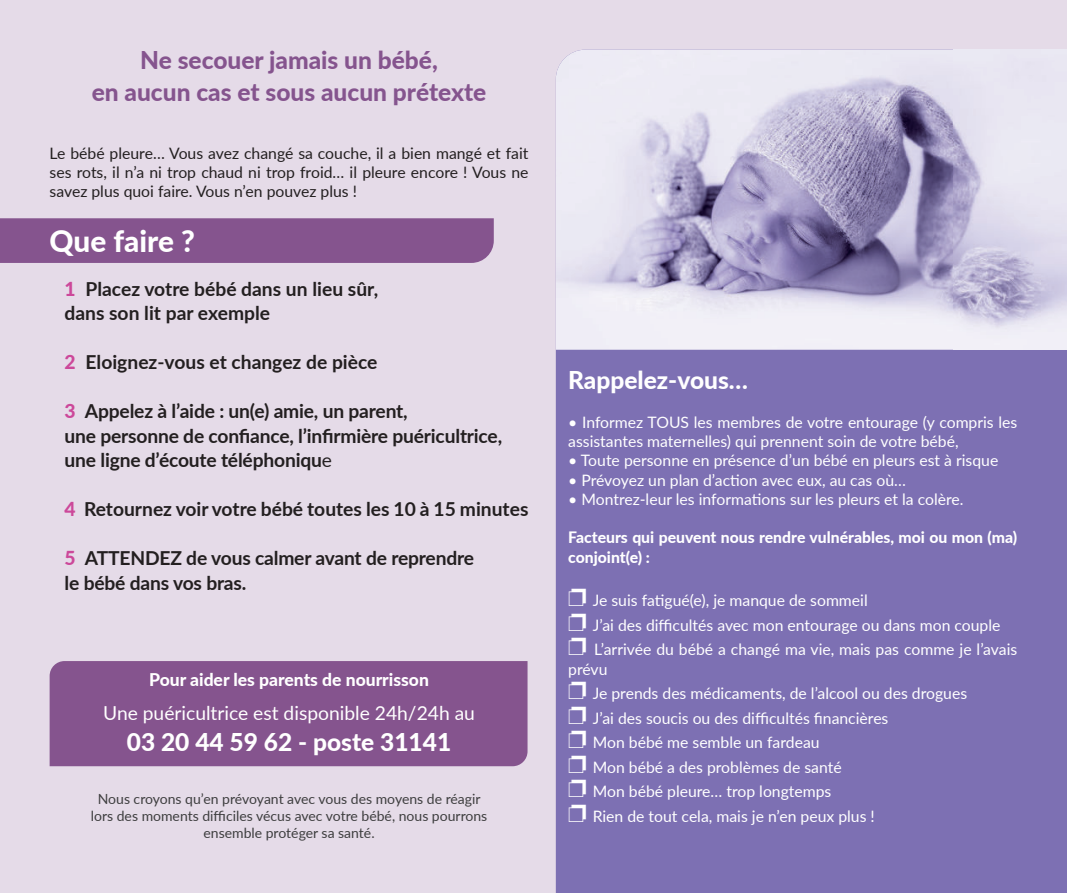
<style>
.page{position:relative;width:1067px;height:893px;background:#e5dbe8}
.page>*{position:absolute;margin:0;border:0;box-sizing:border-box;transform-origin:0 0}
.t1{font:800 29.75px "Lato";color:#fff}
.t2{font:800 24.5px/31.5px "Lato";color:#85548e;text-align:center}
.t3{font:800 24.5px "Lato";color:#fff}
.t4{font:700 19.25px/24.5px "Lato";letter-spacing:-.01em;color:#231f20}
.t5{font:19.25px "Lato";color:#fff}
.t6{font:800 17.5px "Lato";color:#fff}
.t7{font:15.75px/24.5px "Lato";color:#fff}
.t8{font:15.75px/19.2px "Lato";color:#231f20;text-align:justify}
.t9{font:800 15.75px/19.2px "Lato";color:#fff}
.t10{font:14px/16.8px "Lato";color:#3e3e3f;text-align:center}
.s1{font-weight:800;color:#cc489a}
.s2{font-weight:400}
</style>
<div class="page">
<div style="left:50px;top:661px;width:477px;height:105px;background:#85548e"></div>
<div style="left:556px;top:50px;width:511px;height:843px;background:#7d70b3"></div>
<img style="left:556px;top:50px;width:510px;height:300px">
<div style="left:0;top:218px;width:494px;height:45px;background:#85548e"></div>
<h2 class="t2" style="left:92px;top:44px;width:396px">Ne secouer jamais un bébé,<br>en aucun cas et sous aucun prétexte</h2>
<p class="t8" style="left:50px;top:143px;width:480px">Le bébé pleure… Vous avez changé sa couche, il a bien mangé et fait ses rots, il n’a ni trop chaud ni trop froid… il pleure encore ! Vous ne savez plus quoi faire. Vous n’en pouvez plus !</p>
<h1 class="t1" style="left:50px;top:224px;width:147px">Que faire ?</h1>
<p class="t4" style="left:64px;top:278px;width:315px"><span class="s1">1</span> Placez votre bébé dans un lieu sûr, dans son lit par exemple</p>
<p class="t4" style="left:64px;top:351px;width:314px"><span class="s1">2</span> Eloignez-vous et changez de pièce</p>
<p class="t4" style="left:64px;top:400px;width:439px"><span class="s1">3</span> Appelez à l’aide : un(e) amie, un parent,<br>une personne de confiance, l’infirmière puéricultrice, une ligne d’écoute téléphoniqu<span class="s2">e</span></p>
<p class="t4" style="left:64px;top:498px;width:465px"><span class="s1">4</span> Retournez voir votre bébé toutes les 10 à 15 minutes</p>
<p class="t4" style="left:64px;top:547px;width:411px"><span class="s1">5</span> ATTENDEZ de vous calmer avant de reprendre le bébé dans vos bras.</p>
<p class="t6" style="left:149px;top:667px;width:281px">Pour aider les parents de nourrisson</p>
<p class="t5" style="left:103px;top:705px;width:373px">Une puéricultrice est disponible 24h/24h au</p>
<h2 class="t3" style="left:127px;top:724px;width:326px">03 20 44 59 62 - poste 31141</h2>
<p class="t10" style="left:91px;top:791px;width:398px">Nous croyons qu’en prévoyant avec vous des moyens de réagir lors des moments difficiles vécus avec votre bébé, nous pourrons ensemble protéger sa santé.</p>
<h2 class="t3" style="left:568px;top:362px;width:181px">Rappelez-vous…</h2>
<p class="t7" style="left:568px;top:413px;width:450px;line-height:19.2px">• Informez TOUS les membres de votre entourage (y compris les assistantes maternelles) qui prennent soin de votre bébé,</p>
<p class="t7" style="left:568px;top:449px;width:431px">• Toute personne en présence d’un bébé en pleurs est à risque</p>
<p class="t7" style="left:568px;top:467px;width:339px">• Prévoyez un plan d’action avec eux, au cas où…</p>
<p class="t7" style="left:568px;top:486px;width:397px">• Montrez-leur les informations sur les pleurs et la colère.</p>
<p class="t9" style="left:568px;top:527px;width:450px">Facteurs qui peuvent nous rendre vulnérables, moi ou mon (ma) conjoint(e) :</p>
<p class="t7" style="left:568px;top:588px;width:450px">❐ Je suis fatigué(e), je manque de sommeil<br>❐ J’ai des difficultés avec mon entourage ou dans mon couple ❐ L’arrivée du bébé a changé ma vie, mais pas comme je l’avais</p>
<p class="t7" style="left:568px;top:658px;width:400px">prévu<br>❐ Je prends des médicaments, de l’alcool ou des drogues ❐ J’ai des soucis ou des difficultés financières<br>❐ Mon bébé me semble un fardeau<br>❐ Mon bébé a des problèmes de santé<br>❐ Mon bébé pleure… trop longtemps<br>❐ Rien de tout cela, mais je n’en peux plus !</p>
</div>
